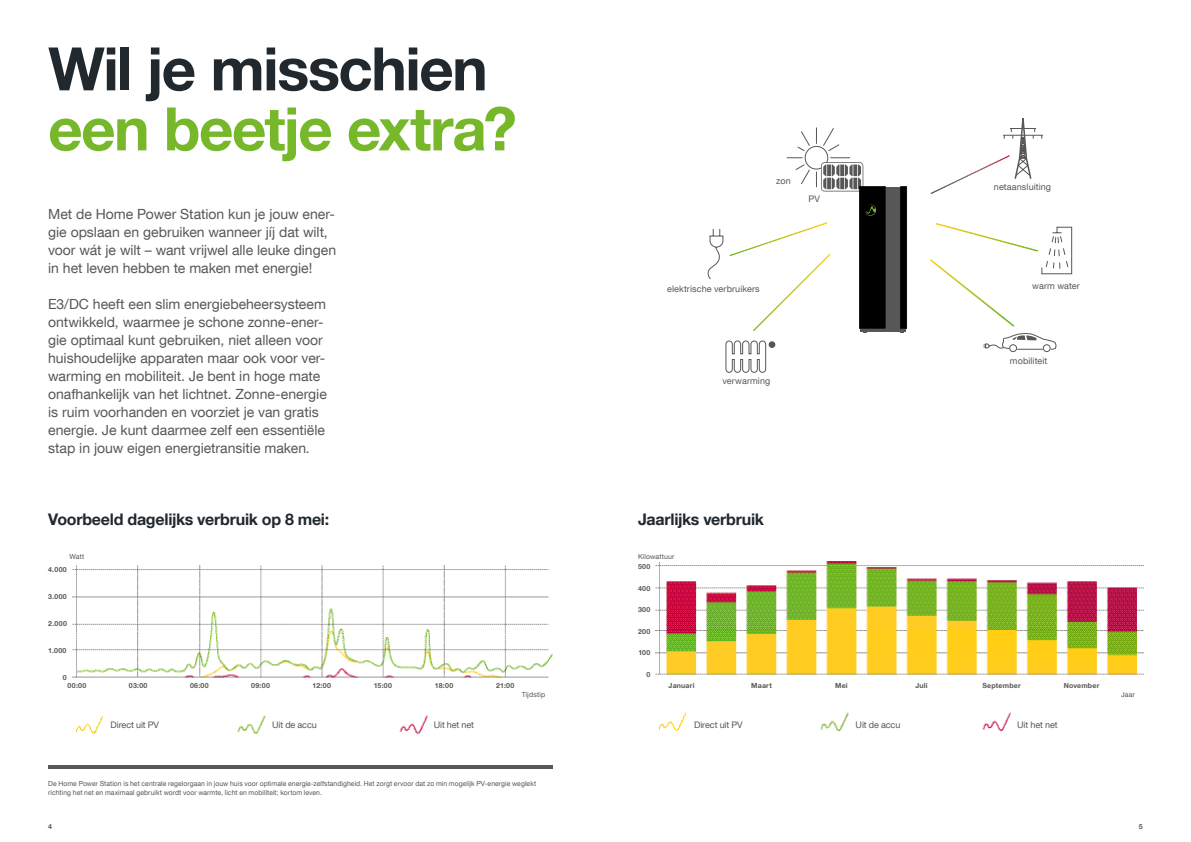
<style>
.page{position:relative;width:1191px;height:842px;background:#fff}
.page>*{position:absolute;margin:0;border:0;box-sizing:border-box;transform-origin:0 0}
.t1{font:700 60px "Helvetica Neue LT Com";letter-spacing:-.025em;color:#76b82a}
.t2{font:700 60px "Helvetica Neue LT Com";letter-spacing:-.025em;color:#21282e}
.t3{font:700 16px "Helvetica Neue LT Com";letter-spacing:-.015em;color:#21282e}
.t4{font:14px/18px "Helvetica Neue LT Com";letter-spacing:-.005em;color:#575756}
.t5{font:9px "Helvetica Neue LT Com";letter-spacing:.01em;color:#575756}
.t6{font:9px "Helvetica Neue LT Com";letter-spacing:-.01em;color:#575756}
.t7{font:7px/9px "Helvetica Neue LT Com";letter-spacing:.01em;color:#575756}
.t8{font:700 7px "Helvetica Neue LT Com";letter-spacing:.03em;color:#575756}
</style>
<div class="page">
<svg style="left:707px;top:228px;width:201px;height:145px"></svg>
<div style="left:768px;top:341px;width:7px;height:7px;background:#575756;border-radius:50%"></div>
<hr style="left:860px;top:329px;width:46px;height:3px;background:#575756">
<div style="left:885px;top:187px;width:15px;height:142px;background:#575756"></div>
<svg style="left:900px;top:186px;width:7px;height:147px"></svg>
<img style="left:72px;top:565px;width:481px;height:168px">
<img style="left:655px;top:562px;width:488px;height:169px">
<svg style="left:728px;top:127px;width:157px;height:206px"></svg>
<svg style="left:930px;top:118px;width:142px;height:234px"></svg>
<hr style="left:48px;top:765px;width:505px;height:4px;background:#575756">
<div style="left:760px;top:170px;width:32px;height:15px;background:#fff"></div>
<div style="left:977px;top:185px;width:94px;height:10px;background:#fff"></div>
<div style="left:1020px;top:279px;width:79px;height:10px;background:#fff"></div>
<h1 class="t2" style="left:48px;top:31px;width:441px">Wil je misschien</h1>
<h1 class="t1" style="left:48px;top:91px;width:470px">een beetje extra?</h1>
<p class="t4" style="left:48px;top:205px;width:289px">Met de Home Power Station kun je jouw ener&shy;gie opslaan en gebruiken wanneer jíj dat wilt, voor wát je wilt – want vrijwel alle leuke dingen in het leven hebben te maken met energie!</p>
<p class="t4" style="left:48px;top:295px;width:280px">E3/DC heeft een slim energiebeheersysteem ontwikkeld, waarmee je schone zonne-ener&shy;gie optimaal kunt gebruiken, niet alleen voor huishoudelijke apparaten maar ook voor ver&shy;warming en mobiliteit. Je bent in hoge mate onafhankelijk van het lichtnet. Zonne-energie is ruim voorhanden en voorziet je van gratis energie. Je kunt daarmee zelf een essentiële stap in jouw eigen energietransitie maken.</p>
<p class="t5" style="left:762px;top:172px;width:28px">Sonne</p>
<p class="t5" style="left:776px;top:175px;width:16px">zon</p>
<p class="t5" style="left:808px;top:193px;width:13px">PV</p>
<p class="t5" style="left:667px;top:284px;width:94px">elektrische verbruikers</p>
<p class="t5" style="left:722px;top:376px;width:49px">verwarming</p>
<p class="t5" style="left:729px;top:377px;width:35px">Heizung</p>
<p class="t3" style="left:48px;top:510px;width:282px">Voorbeeld dagelijks verbruik op 8 mei:</p>
<p class="t3" style="left:638px;top:510px;width:128px">Jaarlijks verbruik</p>
<p class="t7" style="left:69px;top:551px;width:16px">Watt</p>
<p class="t7" style="left:638px;top:551px;width:38px">Kilowattuur</p>
<p class="t8" style="left:48px;top:565px;width:20px">4.000</p>
<p class="t8" style="left:48px;top:592px;width:20px">3.000</p>
<p class="t8" style="left:638px;top:562px;width:14px">500</p>
<p class="t8" style="left:638px;top:584px;width:14px">400</p>
<p class="t8" style="left:638px;top:605px;width:14px">300</p>
<p class="t8" style="left:48px;top:619px;width:20px">2.000</p>
<p class="t8" style="left:638px;top:627px;width:14px">200</p>
<p class="t8" style="left:48px;top:646px;width:20px">1.000</p>
<p class="t8" style="left:638px;top:648px;width:13px">100</p>
<p class="t8" style="left:63px;top:673px;width:5px">0</p>
<p class="t8" style="left:646px;top:670px;width:5px">0</p>
<p class="t5" style="left:994px;top:181px;width:59px">netaansluiting</p>
<p class="t5" style="left:980px;top:183px;width:88px">Einspeisung/Netzbe-</p>
<p class="t5" style="left:1025px;top:279px;width:67px">warmes Wasser</p>
<p class="t5" style="left:1032px;top:280px;width:49px">warm water</p>
<p class="t5" style="left:1010px;top:355px;width:39px">mobiliteit</p>
<p class="t5" style="left:1011px;top:356px;width:37px">Mobilität</p>
<p class="t8" style="left:68px;top:681px;width:20px">00:00</p>
<p class="t8" style="left:129px;top:681px;width:20px">03:00</p>
<p class="t8" style="left:190px;top:681px;width:20px">06:00</p>
<p class="t8" style="left:251px;top:681px;width:20px">09:00</p>
<p class="t8" style="left:312px;top:681px;width:20px">12:00</p>
<p class="t8" style="left:374px;top:681px;width:20px">15:00</p>
<p class="t8" style="left:435px;top:681px;width:20px">18:00</p>
<p class="t8" style="left:496px;top:681px;width:20px">21:00</p>
<p class="t8" style="left:668px;top:681px;width:27px">Januari</p>
<p class="t8" style="left:751px;top:681px;width:22px">Maart</p>
<p class="t8" style="left:835px;top:681px;width:14px">Mei</p>
<p class="t8" style="left:915px;top:681px;width:14px">Juli</p>
<p class="t8" style="left:982px;top:681px;width:40px">September</p>
<p class="t8" style="left:1063px;top:681px;width:37px">November</p>
<p class="t7" style="left:522px;top:690px;width:25px">Tijdstip</p>
<p class="t7" style="left:1121px;top:690px;width:15px">Jaar</p>
<p class="t6" style="left:110px;top:719px;width:50px">Direct uit PV</p>
<p class="t6" style="left:272px;top:719px;width:46px">Uit de accu</p>
<p class="t6" style="left:434px;top:719px;width:42px">Uit het net</p>
<p class="t6" style="left:694px;top:719px;width:50px">Direct uit PV</p>
<p class="t6" style="left:855px;top:719px;width:46px">Uit de accu</p>
<p class="t6" style="left:1017px;top:719px;width:42px">Uit het net</p>
<p class="t7" style="left:48px;top:779px;width:489px">De Home Power Station is het centrale regelorgaan in jouw huis voor optimale energie-zelfstandigheid. Het zorgt ervoor dat zo min mogelijk PV-energie weglekt richting het net en maximaal gebruikt wordt voor warmte, licht en mobiliteit; kortom leven.</p>
<p class="t8" style="left:48px;top:822px;width:5px">4</p>
<p class="t8" style="left:1138px;top:822px;width:5px">5</p>
</div>
